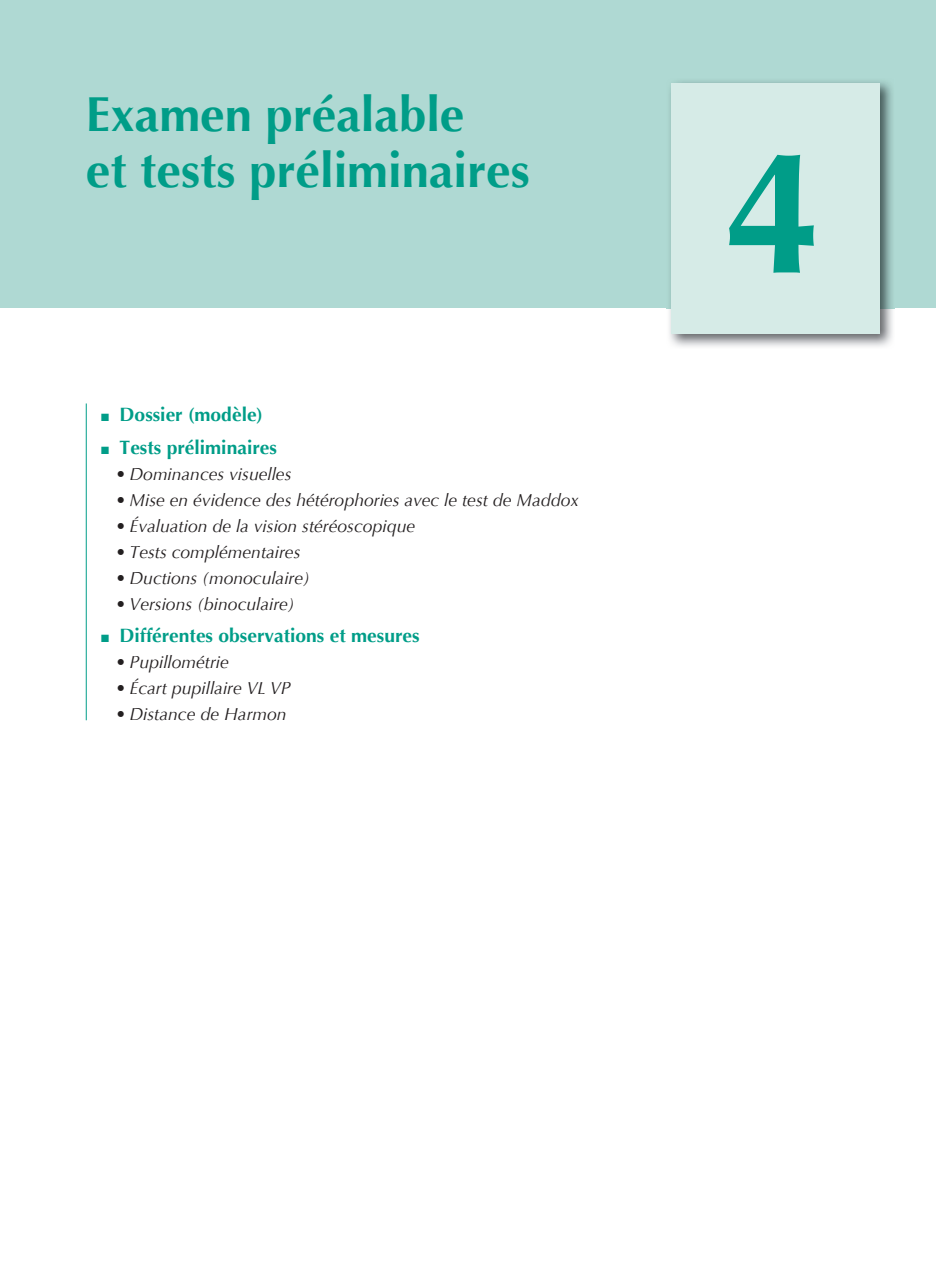
<style>
.page{position:relative;width:936px;height:1283px;background:#fff}
.page>*{position:absolute;margin:0;border:0;box-sizing:border-box;transform-origin:0 0}
.t1{font:700 175px "Optima";color:#009d88}
.t2{font:700 49px/56px "Optima";color:#009d88}
.t3{font:700 19.25px "Optima";color:#009d88}
.t4{font:italic 17.5px "Optima";color:#231f20}
</style>
<div class="page">
<div style="left:0;top:0;width:935px;height:308px;background:#afd9d3"></div>
<img style="left:666px;top:81px;width:228px;height:266px">
<div style="left:671px;top:83px;width:208px;height:251px;background:#d6ebe7"></div>
<hr style="left:86px;top:403px;width:1px;height:317px;background:#009d88">
<h2 class="t2" style="left:86px;top:87px;width:445px">Examen préalable<br>et tests préliminaires</h2>
<p class="t3" style="left:101px;top:403px;width:163px">■ Dossier (modèle)</p>
<p class="t3" style="left:101px;top:436px;width:177px">■ Tests préliminaires</p>
<p class="t4" style="left:116px;top:464px;width:177px">• Dominances visuelles</p>
<p class="t4" style="left:116px;top:490px;width:464px">• Mise en évidence des hétérophories avec le test de Maddox</p>
<p class="t4" style="left:116px;top:516px;width:301px">• Évaluation de la vision stéréoscopique</p>
<p class="t4" style="left:116px;top:541px;width:186px">• Tests complémentaires</p>
<p class="t4" style="left:116px;top:567px;width:195px">• Ductions (monoculaire)</p>
<p class="t4" style="left:116px;top:593px;width:180px">• Versions (binoculaire)</p>
<p class="t3" style="left:101px;top:625px;width:320px">■ Différentes observations et mesures</p>
<p class="t4" style="left:116px;top:652px;width:114px">• Pupillométrie</p>
<p class="t4" style="left:116px;top:678px;width:176px">• Écart pupillaire VL VP</p>
<p class="t4" style="left:116px;top:704px;width:172px">• Distance de Harmon</p>
<h1 class="t1" style="left:724px;top:111px;width:99px">4</h1>
</div>
